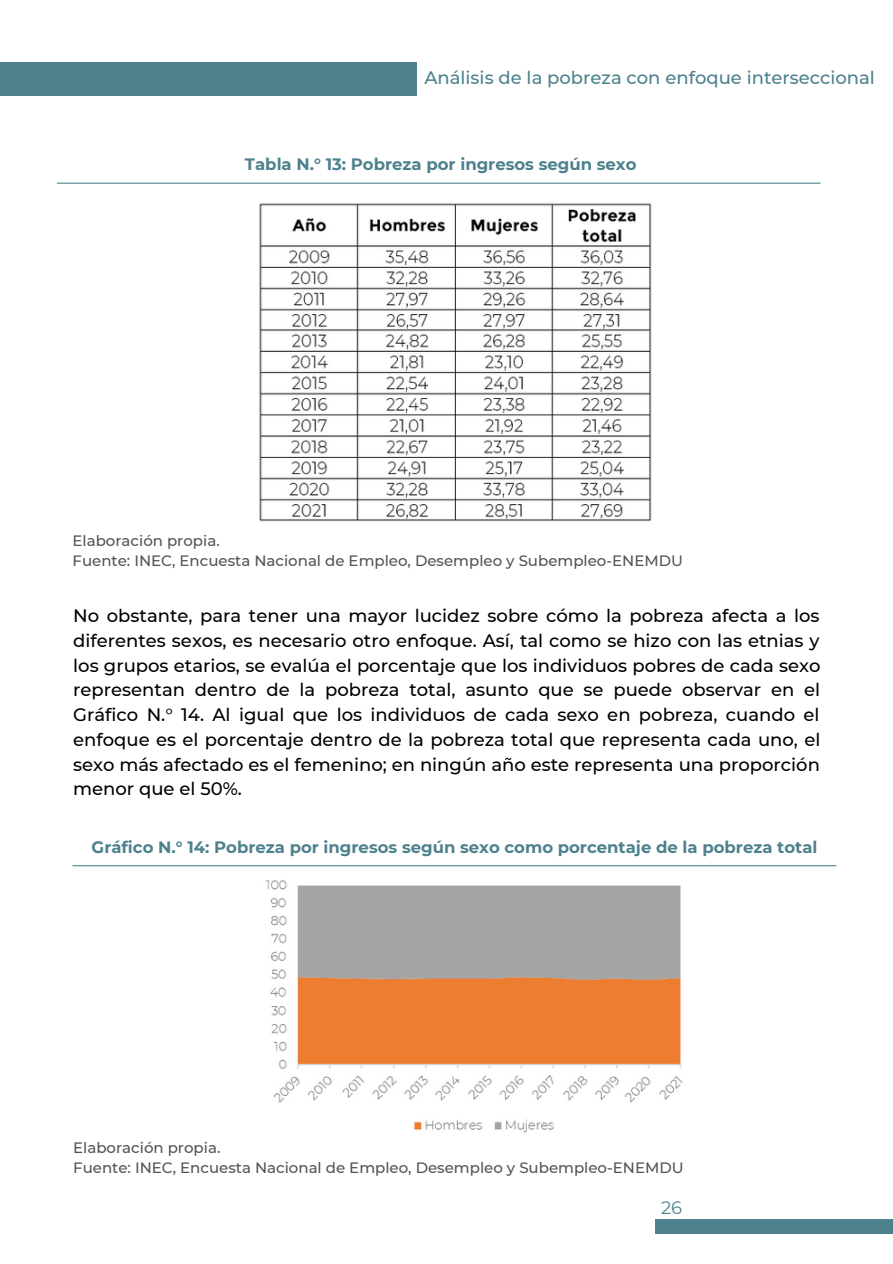
<style>
.page{position:relative;width:893px;height:1264px;background:#fff}
.page>*{position:absolute;margin:0;border:0;box-sizing:border-box;transform-origin:0 0}
.t1{font:500 18px/24.8px "Montserrat";color:#000;text-align:justify}
.t2{font:500 18px "Montserrat";color:#4d818d}
.t3{font:18px "Montserrat";color:#4d818d}
.t4{font:700 16.5px "Montserrat";color:#4d818d}
.t5{font:500 15px/20.2px "Montserrat";color:#545454}
</style>
<div class="page">
<div style="left:0;top:62px;width:416px;height:34px;background:#4d818d"></div>
<hr style="left:57px;top:183px;width:763px;height:1px;background:#4d818d">
<img style="left:259px;top:203px;width:393px;height:319px">
<hr style="left:73px;top:865px;width:763px;height:1px;background:#4d818d">
<img style="left:265px;top:880px;width:418px;height:253px">
<div style="left:655px;top:1218px;width:237px;height:15px;background:#4d818d"></div>
<p class="t2" style="left:424px;top:67px;width:452px">Análisis de la pobreza con enfoque interseccional</p>
<p class="t4" style="left:245px;top:154px;width:393px">Tabla N.° 13: Pobreza por ingresos según sexo</p>
<p class="t5" style="left:73px;top:530px;width:612px">Elaboración propia.<br>Fuente: INEC, Encuesta Nacional de Empleo, Desempleo y Subempleo-ENEMDU</p>
<p class="t1" style="left:73px;top:603px;width:748px">No obstante, para tener una mayor lucidez sobre cómo la pobreza afecta a los diferentes sexos, es necesario otro enfoque. Así, tal como se hizo con las etnias y los grupos etarios, se evalúa el porcentaje que los individuos pobres de cada sexo representan dentro de la pobreza total, asunto que se puede observar en el Gráfico N.° 14. Al igual que los individuos de cada sexo en pobreza, cuando el enfoque es el porcentaje dentro de la pobreza total que representa cada uno, el sexo más afectado es el femenino; en ningún año este representa una proporción menor que el 50%.</p>
<p class="t4" style="left:92px;top:836px;width:727px">Gráfico N.° 14: Pobreza por ingresos según sexo como porcentaje de la pobreza total</p>
<p class="t5" style="left:73px;top:1137px;width:612px">Elaboración propia.<br>Fuente: INEC, Encuesta Nacional de Empleo, Desempleo y Subempleo-ENEMDU</p>
<p class="t3" style="left:661px;top:1196px;width:23px">26</p>
</div>
